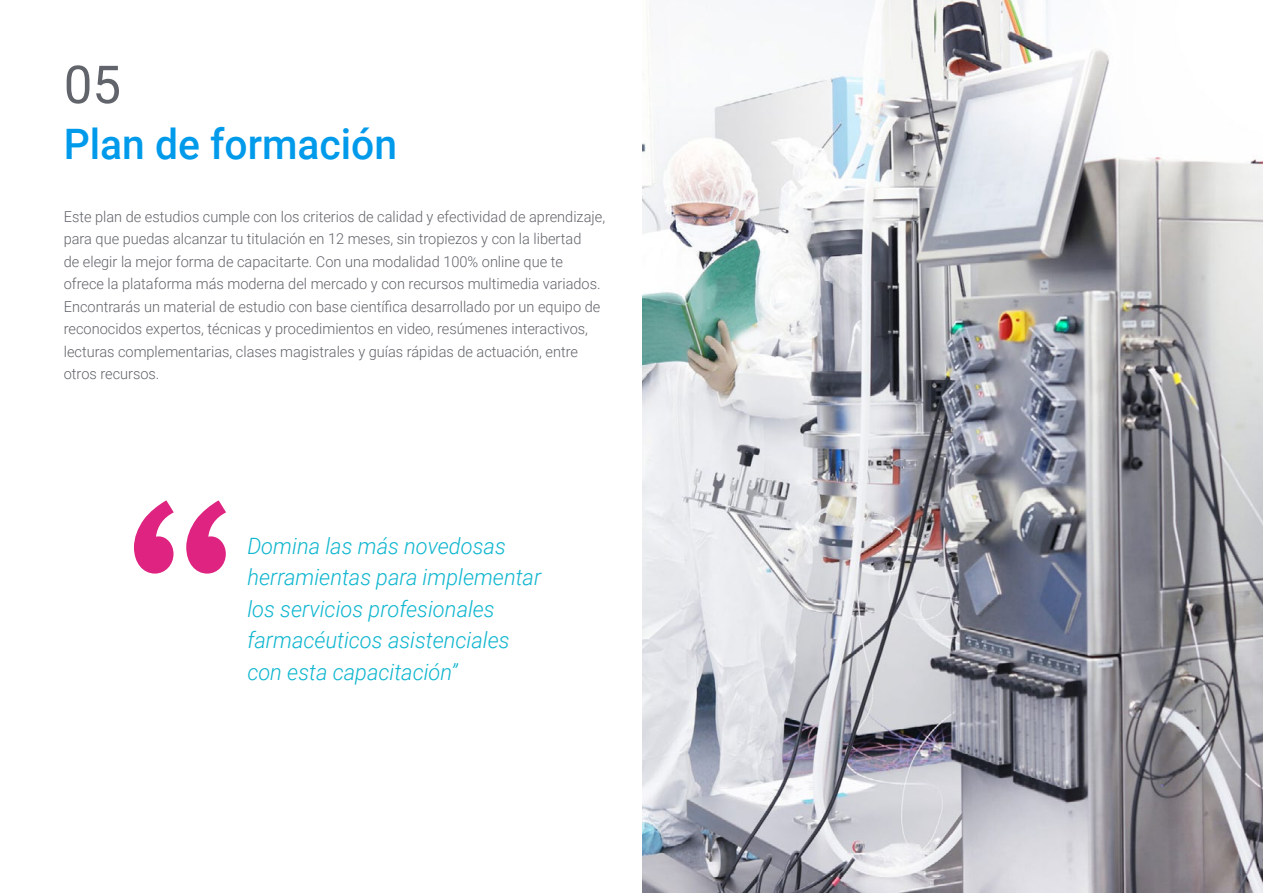
<style>
.page{position:relative;width:1263px;height:893px;background:#fff}
.page>*{position:absolute;margin:0;border:0;box-sizing:border-box;transform-origin:0 0}
.t1{font:52.5px "Roboto";color:#61646a}
.t2{font:500 42px "Roboto";color:#009aeb}
.t3{font:italic 300 22.5px/31.5px "Roboto";color:#0fb6cf}
.t4{font:300 15px/22.5px "Roboto";color:#61646a}
</style>
<div class="page">
<svg style="left:134px;top:500px;width:92px;height:74px"></svg>
<img style="left:642px;top:0;width:621px;height:893px">
<h1 class="t1" style="left:64px;top:48px;width:59px">05</h1>
<h2 class="t2" style="left:64px;top:115px;width:335px">Plan de formación</h2>
<p class="t4" style="left:64px;top:205px;width:543px">Este plan de estudios cumple con los criterios de calidad y efectividad de aprendizaje, para que puedas alcanzar tu titulación en 12 meses, sin tropiezos y con la libertad<br>de elegir la mejor forma de capacitarte. Con una modalidad 100% online que te ofrece la plataforma más moderna del mercado y con recursos multimedia variados.<br>Encontrarás un material de estudio con base científica desarrollado por un equipo de reconocidos expertos, técnicas y procedimientos en video, resúmenes interactivos, lecturas complementarias, clases magistrales y guías rápidas de actuación, entre otros recursos.</p>
<h3 class="t3" style="left:247px;top:529px;width:295px">Domina las más novedosas herramientas para implementar los servicios profesionales farmacéuticos asistenciales con esta capacitación”</h3>
</div>
